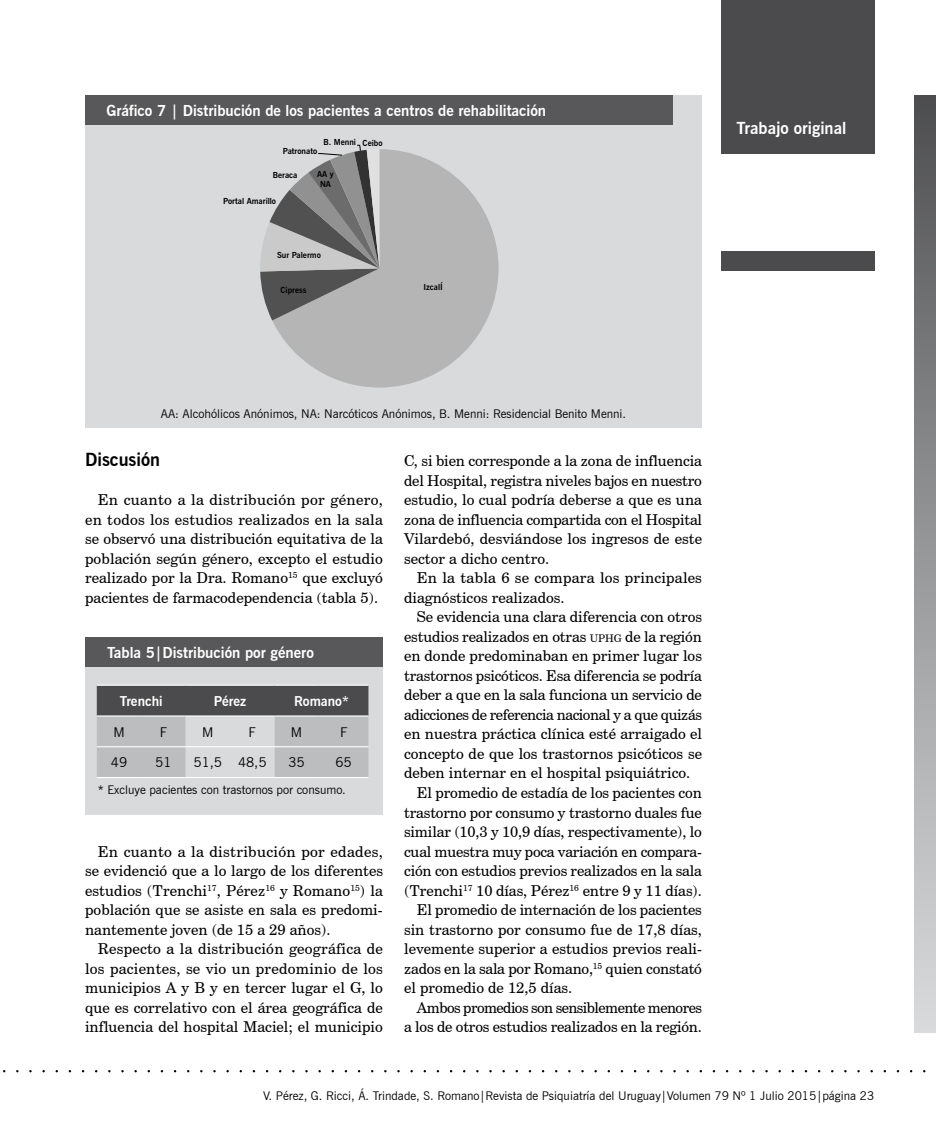
<style>
.page{position:relative;width:936px;height:1132px;background:#fff}
.page>*{position:absolute;margin:0;border:0;box-sizing:border-box;transform-origin:0 0}
.t1{font:700 18px "News Gothic BT";color:#000}
.t2{font:700 16.5px "News Gothic BT";color:#fff}
.t3{font:15px/19.5px "Century Schoolbook BT";letter-spacing:-.005em;color:#000;text-align:justify}
.t4{font:700 15px "News Gothic BT";color:#fff}
.t5{font:15px/19.5px "Century Schoolbook BT";letter-spacing:.015em;color:#000}
.t6{font:15px "Century Schoolbook BT";letter-spacing:-.03em;color:#000}
.t7{font:15px "Century Schoolbook BT";letter-spacing:-.035em;color:#000}
.t8{font:13.5px "News Gothic BT";color:#000}
.t9{font:700 13.5px "News Gothic BT";color:#fff}
.t10{font:12px "News Gothic BT";color:#000}
.t11{font:700 8.25px/10.1px "News Gothic BT";color:#000;text-align:center}
.s1{font-size:10.5px}
</style>
<div class="page">
<div style="left:721px;top:251px;width:153px;height:20px;background:#4b4b4d"></div>
<div style="left:914px;top:95px;width:21px;height:936px;background:linear-gradient(to bottom,#505053,#dcddde)"></div>
<div style="left:721px;top:0;width:153px;height:154px;background:#4b4b4d"></div>
<div style="left:85px;top:95px;width:617px;height:332px;background:#d9dadb"></div>
<div style="left:85px;top:95px;width:588px;height:30px;background:#58585a"></div>
<svg style="left:260px;top:144px;width:239px;height:244px"></svg>
<div style="left:85px;top:636px;width:298px;height:178px;background:#d9dadb"></div>
<div style="left:86px;top:636px;width:297px;height:30px;background:#58585a"></div>
<svg style="left:97px;top:685px;width:271px;height:91px"></svg>
<hr style="left:97px;top:746px;width:44px;height:1px;background:#fff">
<hr style="left:141px;top:746px;width:45px;height:1px;background:#fff">
<hr style="left:186px;top:746px;width:44px;height:1px;background:#fff">
<hr style="left:230px;top:746px;width:44px;height:1px;background:#fff">
<hr style="left:274px;top:746px;width:45px;height:1px;background:#fff">
<hr style="left:319px;top:746px;width:49px;height:1px;background:#fff">
<hr style="left:97px;top:776px;width:44px;height:1px;background:#fff">
<hr style="left:141px;top:776px;width:45px;height:1px;background:#fff">
<hr style="left:186px;top:776px;width:44px;height:1px;background:#fff">
<hr style="left:230px;top:776px;width:44px;height:1px;background:#fff">
<hr style="left:274px;top:776px;width:45px;height:1px;background:#fff">
<hr style="left:319px;top:776px;width:49px;height:1px;background:#fff">
<hr style="left:97px;top:684px;width:44px;height:1px;background:#fff">
<hr style="left:141px;top:684px;width:45px;height:1px;background:#fff">
<hr style="left:186px;top:684px;width:44px;height:1px;background:#fff">
<hr style="left:230px;top:684px;width:44px;height:1px;background:#fff">
<hr style="left:274px;top:684px;width:45px;height:1px;background:#fff">
<hr style="left:319px;top:684px;width:49px;height:1px;background:#fff">
<hr style="left:97px;top:715px;width:44px;height:1px;background:#fff">
<hr style="left:141px;top:715px;width:45px;height:1px;background:#fff">
<hr style="left:186px;top:715px;width:44px;height:1px;background:#fff">
<hr style="left:230px;top:715px;width:44px;height:1px;background:#fff">
<hr style="left:274px;top:715px;width:45px;height:1px;background:#fff">
<hr style="left:319px;top:715px;width:49px;height:1px;background:#fff">
<p class="t4" style="left:106px;top:101px;width:441px">Gráfico 7 | Distribución de los pacientes a centros de rehabilitación</p>
<p class="t11" style="left:323px;top:137px;width:61px">B. Menni Ceibo</p>
<p class="t11" style="left:283px;top:146px;width:36px">Patronato</p>
<p class="t11" style="left:273px;top:170px;width:26px">Beraca</p>
<p class="t11" style="left:317px;top:169px;width:18px">AA y<br>NA</p>
<p class="t11" style="left:223px;top:196px;width:54px">Portal Amarillo</p>
<p class="t11" style="left:277px;top:249px;width:45px">Sur Palermo</p>
<p class="t11" style="left:280px;top:284px;width:27px">Cipress</p>
<p class="t11" style="left:423px;top:282px;width:21px">IzcalÍ</p>
<p class="t2" style="left:736px;top:118px;width:111px">Trabajo original</p>
<p class="t10" style="left:161px;top:407px;width:467px">AA: Alcohólicos Anónimos, NA: Narcóticos Anónimos, B. Menni: Residencial Benito Menni.</p>
<p class="t1" style="left:85px;top:448px;width:77px">Discusión</p>
<p class="t3" style="left:85px;top:490px;width:299px;text-indent:13px">En cuanto a la distribución por género, en todos los estudios realizados en la sala se observó una distribución equitativa de la población según género, excepto el estudio realizado por la Dra. Romano<sup>15</sup> que excluyó pacientes de farmacodependencia (tabla 5).</p>
<p class="t4" style="left:107px;top:643px;width:208px">Tabla 5|Distribución por género</p>
<p class="t9" style="left:120px;top:692px;width:44px">Trenchi</p>
<p class="t9" style="left:214px;top:692px;width:34px">Pérez</p>
<p class="t9" style="left:294px;top:692px;width:56px">Romano*</p>
<p class="t8" style="left:113px;top:723px;width:13px">M</p>
<p class="t8" style="left:160px;top:723px;width:9px">F</p>
<p class="t8" style="left:202px;top:723px;width:13px">M</p>
<p class="t8" style="left:249px;top:723px;width:9px">F</p>
<p class="t8" style="left:291px;top:723px;width:13px">M</p>
<p class="t8" style="left:340px;top:723px;width:9px">F</p>
<p class="t8" style="left:111px;top:754px;width:18px">49</p>
<p class="t8" style="left:155px;top:754px;width:18px">51</p>
<p class="t8" style="left:194px;top:754px;width:74px">51,5 48,5</p>
<p class="t8" style="left:288px;top:754px;width:18px">35</p>
<p class="t8" style="left:335px;top:754px;width:18px">65</p>
<p class="t10" style="left:98px;top:782px;width:249px">* Excluye pacientes con trastornos por consumo.</p>
<p class="t3" style="left:85px;top:841px;width:299px;text-indent:13px">En cuanto a la distribución por edades, se evidenció que a lo largo de los diferentes estudios (Trenchi<sup>17</sup>, Pérez<sup>16</sup> y Romano<sup>15</sup>) la población que se asiste en sala es predomi&shy;nantemente joven (de 15 a 29 años).</p>
<p class="t3" style="left:85px;top:938px;width:299px;text-indent:13px">Respecto a la distribución geográfica de los pacientes, se vio un predominio de los municipios A y B y en tercer lugar el G, lo que es correlativo con el área geográfica de influencia del hospital Maciel; el municipio</p>
<p class="t3" style="left:404px;top:451px;width:299px">C, si bien corresponde a la zona de influencia del Hospital, registra niveles bajos en nuestro estudio, lo cual podría deberse a que es una zona de influencia compartida con el Hospital Vilardebó, desviándose los ingresos de este sector a dicho centro.</p>
<p class="t5" style="left:404px;top:568px;width:299px;text-indent:13px">En la tabla 6 se compara los principales diagnósticos realizados.</p>
<p class="t3" style="left:417px;top:607px;width:286px">Se evidencia una clara diferencia con otros</p>
<p class="t3" style="left:404px;top:626px;width:299px">estudios realizados en otras <span class="s1">uphg</span> de la región</p>
<p class="t3" style="left:404px;top:646px;width:299px">en donde predominaban en primer lugar los</p>
<p class="t3" style="left:404px;top:665px;width:299px">trastornos psicóticos. Esa diferencia se podría</p>
<p class="t3" style="left:404px;top:685px;width:299px">deber a que en la sala funciona un servicio de</p>
<p class="t6" style="left:404px;top:705px;width:299px">adicciones de referencia nacional y a que quizás</p>
<p class="t3" style="left:404px;top:724px;width:299px">en nuestra práctica clínica esté arraigado el</p>
<p class="t3" style="left:404px;top:743px;width:299px">concepto de que los trastornos psicóticos se</p>
<p class="t3" style="left:404px;top:763px;width:287px">deben internar en el hospital psiquiátrico.</p>
<p class="t3" style="left:417px;top:782px;width:286px">El promedio de estadía de los pacientes con</p>
<p class="t3" style="left:404px;top:802px;width:299px">trastorno por consumo y trastorno duales fue</p>
<p class="t3" style="left:404px;top:821px;width:299px">similar (10,3 y 10,9 días, respectivamente), lo</p>
<p class="t3" style="left:404px;top:841px;width:299px">cual muestra muy poca variación en compara-</p>
<p class="t3" style="left:404px;top:860px;width:299px">ción con estudios previos realizados en la sala</p>
<p class="t3" style="left:404px;top:880px;width:299px">(Trenchi<sup>17</sup> 10 días, Pérez<sup>16</sup> entre 9 y 11 días).</p>
<p class="t3" style="left:417px;top:899px;width:286px">El promedio de internación de los pacientes</p>
<p class="t3" style="left:404px;top:919px;width:299px">sin trastorno por consumo fue de 17,8 días,</p>
<p class="t3" style="left:404px;top:938px;width:299px">levemente superior a estudios previos reali-</p>
<p class="t3" style="left:404px;top:958px;width:299px">zados en la sala por Romano,<sup>15</sup> quien constató</p>
<p class="t3" style="left:404px;top:977px;width:169px">el promedio de 12,5 días.</p>
<p class="t7" style="left:417px;top:997px;width:286px">Ambos promedios son sensiblemente menores</p>
<p class="t3" style="left:404px;top:1016px;width:299px">a los de otros estudios realizados en la región.</p>
<p class="t10" style="left:263px;top:1087px;width:612px">V. Pérez, G. Ricci, Á. Trindade, S. Romano|Revista de Psiquiatría del Uruguay|Volumen 79 Nº 1 Julio 2015|página 23</p>
</div>
